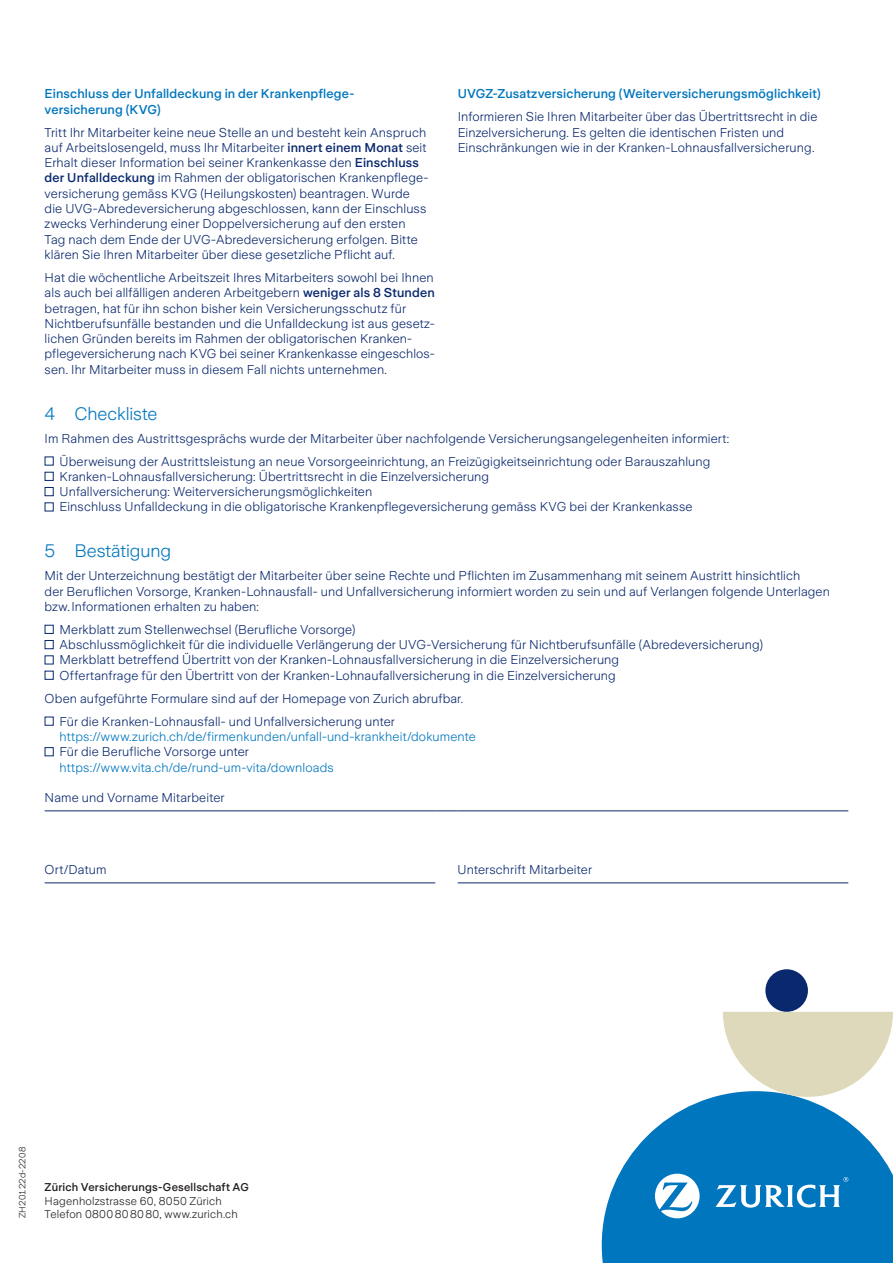
<style>
.page{position:relative;width:893px;height:1263px;background:#fff}
.page>*{position:absolute;margin:0;border:0;box-sizing:border-box;transform-origin:0 0}
.t1{font:300 18px "Zurich Sans";letter-spacing:-.005em;color:#0076be}
.t2{font:300 12.75px/15.3px "Zurich Sans";letter-spacing:.01em;color:#09286d}
.t3{font:500 12.75px/15.3px "Zurich Sans";letter-spacing:.01em;color:#0076be}
.t4{font:300 12.75px "Zurich Sans";letter-spacing:.01em;color:#0076be}
.t5{font:300 11.25px "Zurich Sans";letter-spacing:.015em;color:#231f20}
.t6{font:500 11.25px "Zurich Sans";letter-spacing:.015em;color:#231f20}
.t7{font:300 9px "Zurich Sans";letter-spacing:.02em;color:#231f20}
.s1{font-weight:500}
</style>
<div class="page">
<div style="left:45px;top:472px;width:9px;height:9px;border:1px solid #09286d"></div>
<div style="left:45px;top:487px;width:9px;height:9px;border:1px solid #09286d"></div>
<div style="left:45px;top:625px;width:9px;height:9px;border:1px solid #09286d"></div>
<div style="left:45px;top:640px;width:9px;height:9px;border:1px solid #09286d"></div>
<div style="left:45px;top:671px;width:9px;height:9px;border:1px solid #09286d"></div>
<div style="left:45px;top:747px;width:9px;height:9px;border:1px solid #09286d"></div>
<hr style="left:45px;top:882px;width:390px;height:1px;background:#09286d">
<hr style="left:458px;top:882px;width:390px;height:1px;background:#09286d">
<hr style="left:45px;top:810px;width:390px;height:1px;background:#09286d">
<svg style="left:435px;top:810px;width:23px;height:1px"></svg>
<hr style="left:458px;top:810px;width:390px;height:1px;background:#09286d">
<svg style="left:602px;top:1094px;width:291px;height:169px;fill:#0076be"></svg>
<svg style="left:723px;top:1012px;width:170px;height:85px"></svg>
<div style="left:765px;top:969px;width:43px;height:43px;background:#09286d;border-radius:50%"></div>
<svg style="left:655px;top:1174px;width:45px;height:44px"></svg>
<svg style="left:715px;top:1177px;width:133px;height:30px"></svg>
<p class="t3" style="left:45px;top:86px;width:311px">Einschluss der Unfalldeckung in der Krankenpflege&shy;versicherung (KVG)</p>
<p class="t2" style="left:45px;top:125px;width:385px">Tritt Ihr Mitarbeiter keine neue Stelle an und besteht kein Anspruch auf Arbeitslosengeld, muss Ihr Mitarbeiter <span class="s1">innert einem Monat</span> seit Erhalt dieser Information bei seiner Krankenkasse den <span class="s1">Einschluss der Unfalldeckung</span> im Rahmen der obligatorischen Krankenpflege&shy;versicherung gemäss KVG (Heilungskosten) beantragen. Wurde die UVG-Abredeversicherung abgeschlossen, kann der Einschluss zwecks Verhinderung einer Doppelversicherung auf den ersten Tag nach dem Ende der UVG-Abredeversicherung erfolgen. Bitte klären Sie Ihren Mitarbeiter über diese gesetzliche Pflicht auf.</p>
<p class="t2" style="left:45px;top:270px;width:392px">Hat die wöchentliche Arbeitszeit Ihres Mitarbeiters sowohl bei Ihnen als auch bei allfälligen anderen Arbeitgebern <span class="s1">weniger als 8 Stunden </span>betragen, hat für ihn schon bisher kein Versicherungsschutz für Nichtberufsunfälle bestanden und die Unfalldeckung ist aus gesetz&shy;lichen Gründen bereits im Rahmen der obligatorischen Kranken&shy;pflegeversicherung nach KVG bei seiner Krankenkasse eingeschlos&shy;sen. Ihr Mitarbeiter muss in diesem Fall nichts unternehmen.</p>
<p class="t3" style="left:458px;top:86px;width:364px">UVGZ-Zusatzversicherung (Weiterversicherungsmöglichkeit)</p>
<p class="t2" style="left:458px;top:109px;width:361px">Informieren Sie Ihren Mitarbeiter über das Übertrittsrecht in die<br>Einzelversicherung. Es gelten die identischen Fristen und<br>Einschränkungen wie in der Kranken-Lohnausfallversicherung.</p>
<h1 class="t1" style="left:45px;top:404px;width:114px">4 Checkliste</h1>
<p class="t2" style="left:45px;top:427px;width:686px;line-height:23px;text-align:center">Im Rahmen des Austrittsgesprächs wurde der Mitarbeiter über nachfolgende Versicherungsangelegenheiten informiert:<br>Überweisung der Austrittsleistung an neue Vorsorgeeinrichtung, an Freizügigkeitseinrichtung oder Barauszahlung</p>
<p class="t2" style="left:60px;top:469px;width:634px">Kranken-Lohnausfallversicherung: Übertrittsrecht in die Einzelversicherung<br>Unfallversicherung: Weiterversicherungsmöglichkeiten<br>Einschluss Unfalldeckung in die obligatorische Krankenpflegeversicherung gemäss KVG bei der Krankenkasse</p>
<h1 class="t1" style="left:45px;top:541px;width:128px">5 Bestätigung</h1>
<p class="t2" style="left:45px;top:568px;width:787px">Mit der Unterzeichnung bestätigt der Mitarbeiter über seine Rechte und Pflichten im Zusammenhang mit seinem Austritt hinsichtlich<br>der Beruflichen Vorsorge, Kranken-Lohnausfall- und Unfallversicherung informiert worden zu sein und auf Verlangen folgende Unterlagen bzw.Informationen erhalten zu haben:</p>
<p class="t2" style="left:60px;top:622px;width:705px">Merkblatt zum Stellenwechsel (Berufliche Vorsorge)<br>Abschlussmöglichkeit für die individuelle Verlängerung der UVG-Versicherung für Nichtberufsunfälle (Abredeversicherung)<br>Merkblatt betreffend Übertritt von der Kranken-Lohnausfallversicherung in die Einzelversicherung<br>Offertanfrage für den Übertritt von der Kranken-Lohnaufallversicherung in die Einzelversicherung</p>
<p class="t2" style="left:60px;top:687px;width:405px;line-height:23px;text-indent:-15px">Oben aufgeführte Formulare sind auf der Homepage von Zurich abrufbar.<br>Für die Kranken-Lohnausfall- und Unfallversicherung unter</p>
<p class="t4" style="left:60px;top:729px;width:418px">https://www.zurich.ch/de/firmenkunden/unfall-und-krankheit/dokumente</p>
<p class="t2" style="left:60px;top:744px;width:191px">Für die Berufliche Vorsorge unter</p>
<p class="t4" style="left:60px;top:760px;width:276px">https://www.vita.ch/de/rund-um-vita/downloads</p>
<p class="t2" style="left:45px;top:790px;width:181px">Name und Vorname Mitarbeiter</p>
<p class="t2" style="left:45px;top:862px;width:63px">Ort/Datum</p>
<p class="t2" style="left:458px;top:862px;width:136px">Unterschrift Mitarbeiter</p>
<p class="t7" style="left:17px;top:1218px;width:73px;rotate:-90deg">ZH20122d-2208</p>
<p class="t6" style="left:45px;top:1181px;width:206px">Zürich Versicherungs-Gesellschaft AG</p>
<p class="t5" style="left:45px;top:1195px;width:179px">Hagenholzstrasse 60, 8050 Zürich</p>
<p class="t5" style="left:45px;top:1208px;width:195px">Telefon 0800808080, www.zurich.ch</p>
</div>
